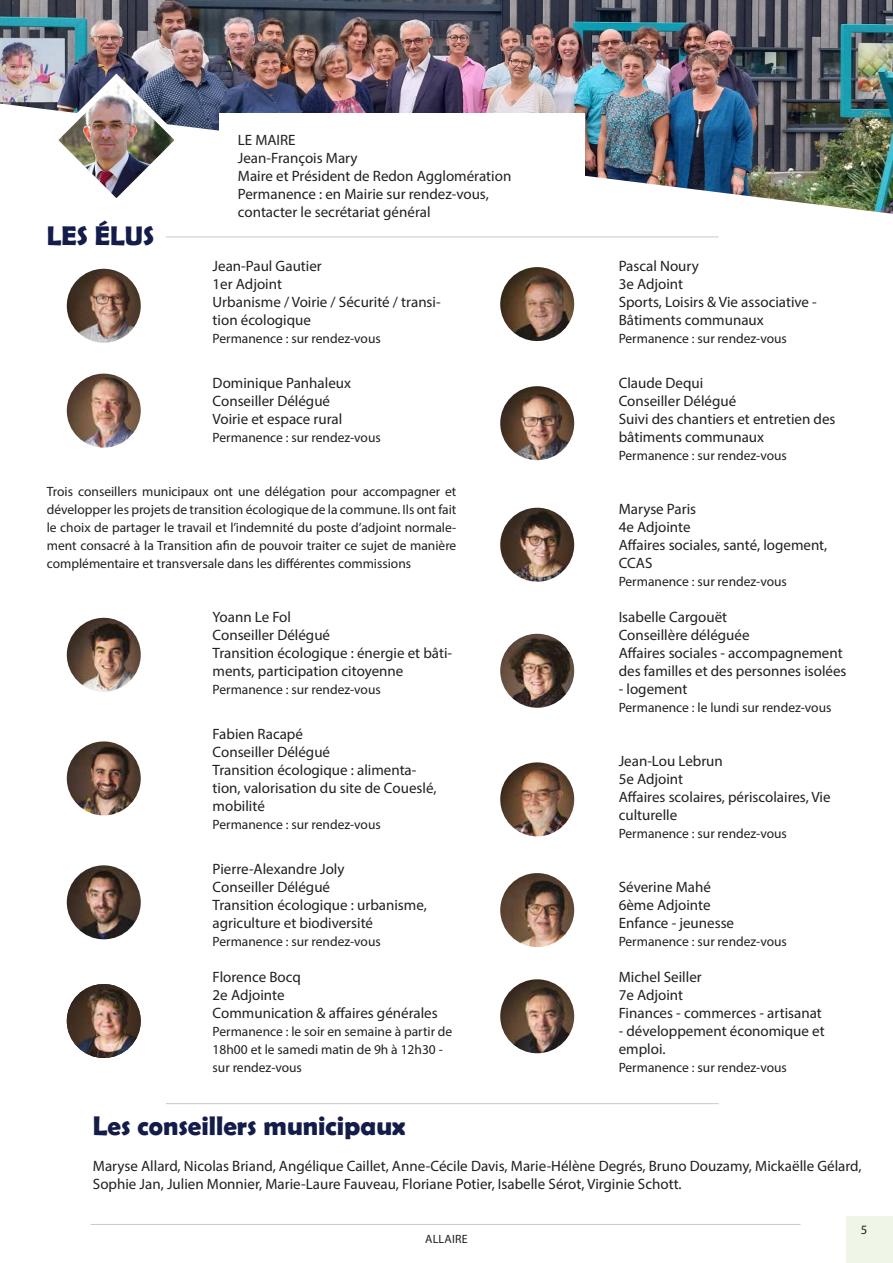
<style>
.page{position:relative;width:893px;height:1263px;background:#fff}
.page>*{position:absolute;margin:0;border:0;box-sizing:border-box;transform-origin:0 0}
.monstera-regular10{font:700 27px "Berlin Sans FB Demi";color:#141c4a}
.Style_de_paragraphe{font:15px/18px "Myriad Pro";color:#231f20}
.Style_de_paragraphe-2{font:13.5px/18px "Myriad Pro";color:#231f20;text-align:justify}
.t1{font:12.75px "Myriad Pro";color:#231f20}
.t2{font:12px "Myriad Pro";letter-spacing:.02em;color:#231f20}
</style>
<div class="page">
<img style="left:0;top:0;width:893px;height:214px">
<div style="left:219px;top:114px;width:366px;height:137px;background:#fff"></div>
<img style="left:46px;top:69px;width:141px;height:142px">
<img style="left:67px;top:269px;width:74px;height:74px;border-radius:37px">
<img style="left:500px;top:267px;width:74px;height:74px;border-radius:37px">
<img style="left:500px;top:508px;width:74px;height:74px;border-radius:37px">
<img style="left:500px;top:762px;width:74px;height:74px;border-radius:37px">
<img style="left:67px;top:618px;width:74px;height:74px;border-radius:37px">
<img style="left:67px;top:374px;width:74px;height:74px;border-radius:37px">
<img style="left:500px;top:386px;width:74px;height:74px;border-radius:37px">
<img style="left:500px;top:634px;width:74px;height:74px;border-radius:37px">
<img style="left:500px;top:873px;width:74px;height:74px;border-radius:37px">
<img style="left:500px;top:979px;width:74px;height:74px;border-radius:37px">
<img style="left:67px;top:741px;width:74px;height:74px;border-radius:37px">
<img style="left:67px;top:865px;width:74px;height:74px;border-radius:37px">
<img style="left:67px;top:984px;width:74px;height:74px;border-radius:37px">
<hr style="left:166px;top:1103px;width:553px;height:1px;background:#c5cacd">
<hr style="left:166px;top:237px;width:553px;height:1px;background:#c5cacd">
<svg style="left:66px;top:984px;width:45px;height:241px"></svg>
<hr style="left:91px;top:1224px;width:709px;height:1px;background:#c5cacd">
<div style="left:846px;top:1216px;width:47px;height:47px;background:#eff6e8"></div>
<p class="monstera-regular10" style="left:47px;top:220px;width:109px">LES ÉLUS</p>
<p class="Style_de_paragraphe" style="left:238px;top:131px;width:59px">LE MAIRE</p>
<p class="Style_de_paragraphe" style="left:238px;top:149px;width:121px">Jean-François Mary</p>
<p class="Style_de_paragraphe" style="left:238px;top:167px;width:275px">Maire et Président de Redon Agglomération</p>
<p class="Style_de_paragraphe" style="left:238px;top:185px;width:252px">Permanence : en Mairie sur rendez-vous,</p>
<p class="Style_de_paragraphe" style="left:238px;top:203px;width:194px">contacter le secrétariat général</p>
<p class="Style_de_paragraphe" style="left:213px;top:257px;width:111px">Jean-Paul Gautier</p>
<p class="Style_de_paragraphe" style="left:213px;top:275px;width:71px">1er Adjoint</p>
<p class="Style_de_paragraphe" style="left:213px;top:293px;width:230px">Urbanisme / Voirie / Sécurité / transi&shy;tion écologique</p>
<p class="Style_de_paragraphe-2" style="left:213px;top:330px;width:170px">Permanence : sur rendez-vous</p>
<p class="Style_de_paragraphe" style="left:213px;top:374px;width:140px">Dominique Panhaleux</p>
<p class="Style_de_paragraphe" style="left:213px;top:392px;width:119px">Conseiller Délégué</p>
<p class="Style_de_paragraphe" style="left:213px;top:410px;width:131px">Voirie et espace rural</p>
<p class="Style_de_paragraphe-2" style="left:213px;top:429px;width:170px">Permanence : sur rendez-vous</p>
<p class="Style_de_paragraphe-2" style="left:47px;top:483px;width:411px">Trois conseillers municipaux ont une délégation pour accompagner et développer les projets de transition écologique de la commune. Ils ont fait le choix de partager le travail et l’indemnité du poste d’adjoint normale&shy;ment consacré à la Transition afin de pouvoir traiter ce sujet de manière complémentaire et transversale dans les différentes commissions</p>
<p class="Style_de_paragraphe" style="left:213px;top:608px;width:80px">Yoann Le Fol</p>
<p class="Style_de_paragraphe" style="left:213px;top:626px;width:119px">Conseiller Délégué</p>
<p class="Style_de_paragraphe" style="left:213px;top:644px;width:241px">Transition écologique : énergie et bâti&shy;ments, participation citoyenne</p>
<p class="Style_de_paragraphe-2" style="left:213px;top:681px;width:170px">Permanence : sur rendez-vous</p>
<p class="Style_de_paragraphe" style="left:213px;top:725px;width:92px">Fabien Racapé</p>
<p class="Style_de_paragraphe" style="left:213px;top:743px;width:119px">Conseiller Délégué</p>
<p class="Style_de_paragraphe" style="left:213px;top:761px;width:225px">Transition écologique : alimenta&shy;tion, valorisation du site de Coueslé, mobilité</p>
<p class="Style_de_paragraphe-2" style="left:213px;top:816px;width:170px">Permanence : sur rendez-vous</p>
<p class="Style_de_paragraphe" style="left:213px;top:860px;width:133px">Pierre-Alexandre Joly</p>
<p class="Style_de_paragraphe" style="left:213px;top:878px;width:119px">Conseiller Délégué</p>
<p class="Style_de_paragraphe" style="left:213px;top:896px;width:216px">Transition écologique : urbanisme, agriculture et biodiversité</p>
<p class="Style_de_paragraphe-2" style="left:213px;top:933px;width:170px">Permanence : sur rendez-vous</p>
<p class="Style_de_paragraphe" style="left:213px;top:968px;width:90px">Florence Bocq</p>
<p class="Style_de_paragraphe" style="left:213px;top:986px;width:73px">2e Adjointe</p>
<p class="Style_de_paragraphe" style="left:213px;top:1004px;width:227px">Communication &amp; affaires générales</p>
<p class="Style_de_paragraphe-2" style="left:213px;top:1023px;width:241px;text-align:left">Permanence : le soir en semaine à partir de<br>18h00 et le samedi matin de 9h à 12h30 - sur rendez-vous</p>
<p class="Style_de_paragraphe" style="left:619px;top:257px;width:82px">Pascal Noury</p>
<p class="Style_de_paragraphe" style="left:619px;top:275px;width:66px">3e Adjoint</p>
<p class="Style_de_paragraphe" style="left:619px;top:293px;width:200px">Sports, Loisirs &amp; Vie associative -<br>Bâtiments communaux</p>
<p class="Style_de_paragraphe-2" style="left:619px;top:330px;width:170px">Permanence : sur rendez-vous</p>
<p class="Style_de_paragraphe" style="left:619px;top:374px;width:86px">Claude Dequi</p>
<p class="Style_de_paragraphe" style="left:619px;top:392px;width:119px">Conseiller Délégué</p>
<p class="Style_de_paragraphe" style="left:619px;top:410px;width:218px">Suivi des chantiers et entretien des bâtiments communaux</p>
<p class="Style_de_paragraphe-2" style="left:619px;top:447px;width:170px">Permanence : sur rendez-vous</p>
<p class="Style_de_paragraphe" style="left:619px;top:500px;width:79px">Maryse Paris</p>
<p class="Style_de_paragraphe" style="left:619px;top:518px;width:73px">4e Adjointe</p>
<p class="Style_de_paragraphe" style="left:619px;top:536px;width:210px">Affaires sociales, santé, logement,<br>CCAS</p>
<p class="Style_de_paragraphe-2" style="left:619px;top:573px;width:170px">Permanence : sur rendez-vous</p>
<p class="Style_de_paragraphe" style="left:619px;top:608px;width:110px">Isabelle Cargouët</p>
<p class="Style_de_paragraphe" style="left:619px;top:626px;width:132px">Conseillère déléguée</p>
<p class="Style_de_paragraphe" style="left:619px;top:644px;width:229px">Affaires sociales - accompagnement des familles et des personnes isolées</p>
<p class="Style_de_paragraphe" style="left:619px;top:680px;width:70px">- logement</p>
<p class="Style_de_paragraphe-2" style="left:619px;top:699px;width:214px">Permanence : le lundi sur rendez-vous</p>
<p class="Style_de_paragraphe" style="left:619px;top:752px;width:106px">Jean-Lou Lebrun</p>
<p class="Style_de_paragraphe" style="left:619px;top:770px;width:66px">5e Adjoint</p>
<p class="Style_de_paragraphe" style="left:619px;top:788px;width:213px">Affaires scolaires, périscolaires, Vie culturelle</p>
<p class="Style_de_paragraphe-2" style="left:619px;top:825px;width:170px">Permanence : sur rendez-vous</p>
<p class="Style_de_paragraphe" style="left:619px;top:878px;width:94px">Séverine Mahé</p>
<p class="Style_de_paragraphe" style="left:619px;top:896px;width:93px">6ème Adjointe</p>
<p class="Style_de_paragraphe" style="left:619px;top:914px;width:117px">Enfance - jeunesse</p>
<p class="Style_de_paragraphe-2" style="left:619px;top:933px;width:170px">Permanence : sur rendez-vous</p>
<p class="Style_de_paragraphe" style="left:619px;top:968px;width:85px">Michel Seiller</p>
<p class="Style_de_paragraphe" style="left:619px;top:986px;width:66px">7e Adjoint</p>
<p class="Style_de_paragraphe" style="left:619px;top:1004px;width:205px">Finances - commerces - artisanat</p>
<p class="Style_de_paragraphe" style="left:619px;top:1022px;width:207px">- développement économique et emploi.</p>
<p class="Style_de_paragraphe-2" style="left:619px;top:1059px;width:170px">Permanence : sur rendez-vous</p>
<p class="monstera-regular10" style="left:93px;top:1110px;width:314px">Les conseillers municipaux</p>
<p class="Style_de_paragraphe" style="left:93px;top:1157px;width:770px">Maryse Allard, Nicolas Briand, Angélique Caillet, Anne-Cécile Davis, Marie-Hélène Degrés, Bruno Douzamy, Mickaëlle Gélard,<br>Sophie Jan, Julien Monnier, Marie-Laure Fauveau, Floriane Potier, Isabelle Sérot, Virginie Schott.</p>
<p class="t2" style="left:425px;top:1232px;width:44px">ALLAIRE</p>
<p class="t1" style="left:861px;top:1222px;width:8px">5</p>
</div>
